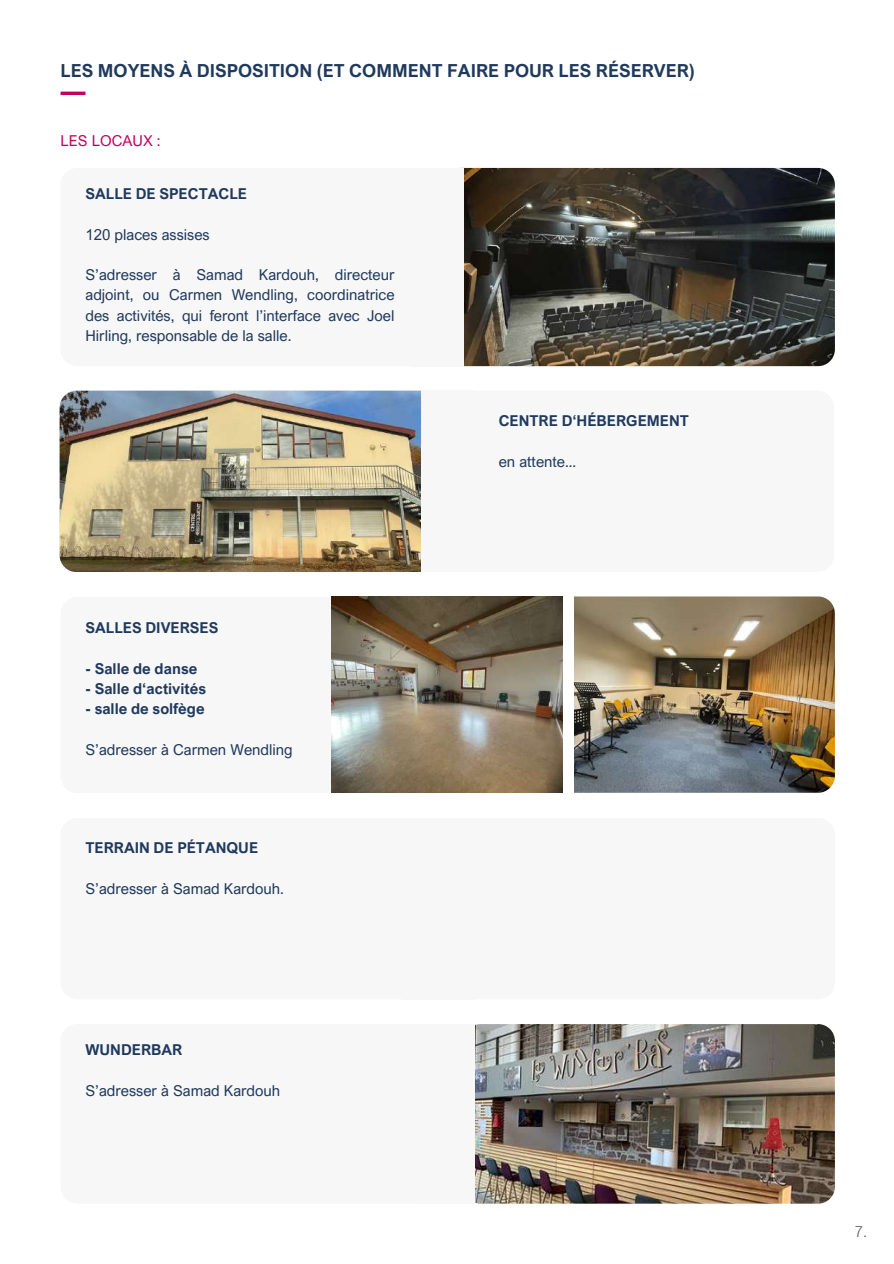
<style>
.page{position:relative;width:894px;height:1264px;background:#fff}
.page>*{position:absolute;margin:0;border:0;box-sizing:border-box;transform-origin:0 0}
.t1{font:700 18px "Arial Nova";color:#203a5d}
.t2{font:15px/20.2px "Arial Nova";color:#203a5d;text-align:justify}
.t3{font:700 15px "Arial Nova";color:#203a5d}
.t4{font:15px "Arial Nova";color:#c30061}
.t5{font:300 15px "Arial Nova";color:#545454}
</style>
<div class="page">
<hr style="left:60px;top:92px;width:25px;height:3px;background:#c2005f">
<img style="left:463px;top:1024px;width:371px;height:179px;border-radius:17px">
<div style="left:421px;top:1024px;width:54px;height:179px;background:#f7f7f7"></div>
<img style="left:443px;top:168px;width:391px;height:198px;border-radius:17px">
<div style="left:410px;top:168px;width:53px;height:198px;background:#f7f7f7"></div>
<img style="left:507px;top:596px;width:327px;height:196px">
<div style="left:562px;top:587px;width:11px;height:206px;background:#fff"></div>
<img style="left:331px;top:597px;width:231px;height:195px">
<img style="left:60px;top:391px;width:361px;height:181px">
<div style="left:421px;top:390px;width:54px;height:182px;background:#f7f7f7"></div>
<div style="left:402px;top:817px;width:53px;height:182px;background:#f7f7f7"></div>
<p class="t1" style="left:60px;top:60px;width:635px">LES MOYENS À DISPOSITION (ET COMMENT FAIRE POUR LES RÉSERVER)</p>
<p class="t4" style="left:60px;top:131px;width:101px">LES LOCAUX :</p>
<p class="t3" style="left:85px;top:184px;width:163px">SALLE DE SPECTACLE</p>
<p class="t2" style="left:85px;top:224px;width:126px">120 places assises</p>
<p class="t2" style="left:85px;top:264px;width:310px">S’adresser à Samad Kardouh, directeur adjoint, ou Carmen Wendling, coordinatrice des activités, qui feront l’interface avec Joel Hirling, responsable de la salle.</p>
<p class="t3" style="left:85px;top:618px;width:134px">SALLES DIVERSES</p>
<p class="t3" style="left:85px;top:659px;width:113px">- Salle de danse</p>
<p class="t3" style="left:85px;top:679px;width:122px">- Salle d‘activités</p>
<p class="t3" style="left:85px;top:699px;width:121px">- salle de solfège</p>
<p class="t2" style="left:85px;top:739px;width:209px">S’adresser à Carmen Wendling</p>
<p class="t3" style="left:85px;top:838px;width:174px">TERRAIN DE PÉTANQUE</p>
<p class="t2" style="left:85px;top:878px;width:200px">S’adresser à Samad Kardouh.</p>
<p class="t3" style="left:85px;top:1040px;width:98px">WUNDERBAR</p>
<p class="t2" style="left:85px;top:1079px;width:196px">S’adresser à Samad Kardouh</p>
<p class="t3" style="left:498px;top:411px;width:192px">CENTRE D‘HÉBERGEMENT</p>
<p class="t2" style="left:498px;top:451px;width:79px">en attente...</p>
<p class="t5" style="left:854px;top:1222px;width:14px">7.</p>
</div>
